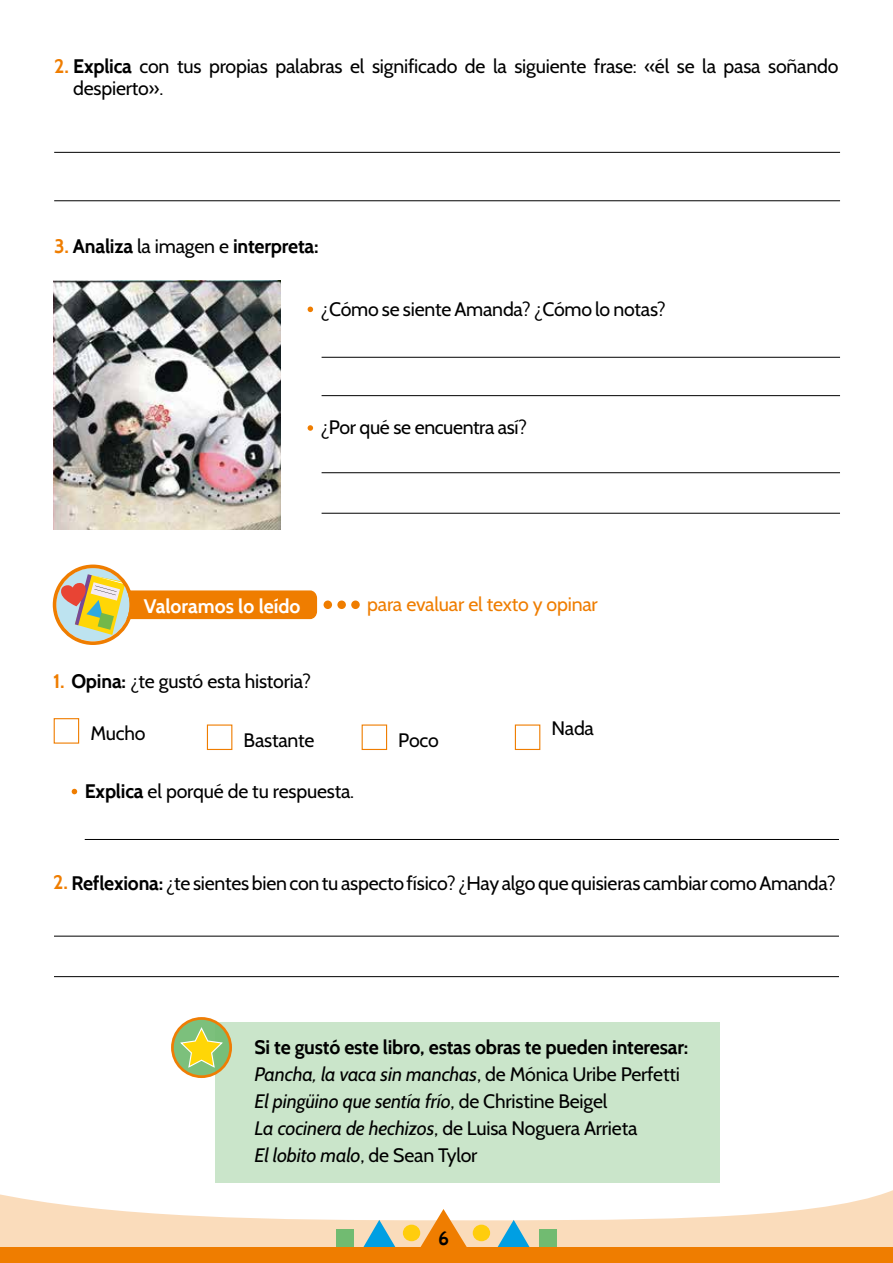
<style>
.page{position:relative;width:893px;height:1263px;background:#fff}
.page>*{position:absolute;margin:0;border:0;box-sizing:border-box;transform-origin:0 0}
.t1{font:19.5px/22.5px "Cabin";letter-spacing:-.01em;color:#000}
.t2{font:italic 19.5px/27px "Cabin";letter-spacing:-.01em;color:#000}
.t3{font:700 19.5px "Cabin";letter-spacing:-.01em;color:#000}
.t4{font:19.5px "Cabin";letter-spacing:-.01em;color:#ef7d00}
.t5{font:700 19.5px "Cabin";color:#fff}
.s1{font-weight:700;color:#ef7d00}
.s2{font-weight:700}
.s3{color:#ef7d00}
.s4{font-weight:400}
.s5{font-weight:700;font-style:normal}
.s6{font-style:normal}
</style>
<div class="page">
<svg style="left:0;top:1190px;width:893px;height:57px;fill:#fadcbb"></svg>
<div style="left:403px;top:1224px;width:17px;height:17px;background:#ffcd0d;border-radius:50%"></div>
<svg style="left:363px;top:1220px;width:33px;height:27px"></svg>
<div style="left:336px;top:1229px;width:18px;height:19px;background:#71bb71"></div>
<div style="left:473px;top:1224px;width:17px;height:17px;background:#ffcd0d;border-radius:50%"></div>
<svg style="left:497px;top:1220px;width:33px;height:27px"></svg>
<div style="left:539px;top:1229px;width:18px;height:19px;background:#71bb71"></div>
<div style="left:0;top:1247px;width:893px;height:16px;background:#ef7d00"></div>
<svg style="left:411px;top:1209px;width:65px;height:38px"></svg>
<div style="left:215px;top:1022px;width:505px;height:161px;background:#cae5ca"></div>
<svg style="left:171px;top:1017px;width:61px;height:61px"></svg>
<div style="left:118px;top:590px;width:199px;height:29px;background:#ef7d00;border-radius:7px"></div>
<div style="left:324px;top:600px;width:8px;height:9px;background:#ef7d00;border-radius:50%"></div>
<div style="left:337px;top:600px;width:9px;height:9px;background:#ef7d00;border-radius:50%"></div>
<svg style="left:351px;top:600px;width:9px;height:9px"></svg>
<svg style="left:53px;top:564px;width:80px;height:81px"></svg>
<div style="left:54px;top:718px;width:25px;height:26px;border:1px solid #ef7d00"></div>
<div style="left:362px;top:724px;width:25px;height:26px;border:1px solid #ef7d00"></div>
<div style="left:207px;top:724px;width:25px;height:26px;border:1px solid #ef7d00"></div>
<div style="left:515px;top:724px;width:25px;height:26px;border:1px solid #ef7d00"></div>
<img style="left:54px;top:281px;width:227px;height:248px">
<svg style="left:72px;top:789px;width:5px;height:5px"></svg>
<hr style="left:85px;top:839px;width:754px;height:1px;background:#000">
<hr style="left:54px;top:936px;width:785px;height:1px;background:#000">
<hr style="left:54px;top:976px;width:785px;height:1px;background:#000">
<svg style="left:308px;top:307px;width:5px;height:5px"></svg>
<svg style="left:308px;top:425px;width:5px;height:6px"></svg>
<hr style="left:322px;top:357px;width:518px;height:1px;background:#000">
<hr style="left:322px;top:472px;width:518px;height:1px;background:#000">
<hr style="left:322px;top:395px;width:518px;height:1px;background:#000">
<hr style="left:322px;top:513px;width:518px;height:1px;background:#000">
<hr style="left:54px;top:152px;width:786px;height:1px;background:#000">
<hr style="left:54px;top:200px;width:786px;height:1px;background:#000">
<p class="t1" style="left:73px;top:55px;width:767px;text-indent:-19px"><span class="s1">2.</span> <span class="s2">Explica</span> con tus propias palabras el significado de la siguiente frase: «él se la pasa soñando despierto».</p>
<p class="t3" style="left:54px;top:234px;width:266px"><span class="s3">3.</span> Analiza <span class="s4">la imagen e</span> interpreta:</p>
<p class="t1" style="left:321px;top:297px;width:347px">¿Cómo se siente Amanda? ¿Cómo lo notas?</p>
<p class="t1" style="left:321px;top:416px;width:208px">¿Por qué se encuentra así?</p>
<p class="t5" style="left:144px;top:595px;width:158px">Valoramos lo leído</p>
<p class="t4" style="left:367px;top:592px;width:232px">para evaluar el texto y opinar</p>
<p class="t1" style="left:53px;top:670px;width:259px"><span class="s1">1.</span> <span class="s2">Opina:</span> ¿te gustó esta historia?</p>
<p class="t1" style="left:90px;top:722px;width:57px">Mucho</p>
<p class="t1" style="left:244px;top:728px;width:72px">Bastante</p>
<p class="t1" style="left:398px;top:728px;width:42px">Poco</p>
<p class="t1" style="left:85px;top:780px;width:271px"><span class="s2">Explica</span> el porqué de tu respuesta.</p>
<p class="t1" style="left:551px;top:717px;width:44px">Nada</p>
<p class="t1" style="left:53px;top:871px;width:784px"><span class="s1">2.</span> <span class="s2">Reflexiona:</span> ¿te sientes bien con tu aspecto físico? ¿Hay algo que quisieras cambiar como Amanda?</p>
<p class="t2" style="left:254px;top:1034px;width:435px"><span class="s5">Si te gustó este libro, estas obras te pueden interesar:<br></span>Pancha, la vaca sin manchas<span class="s6">, de Mónica Uribe Perfetti </span>El pingüino que sentía frío<span class="s6">, de Christine Beigel<br></span>La cocinera de hechizos<span class="s6">, de Luisa Noguera Arrieta<br></span>El lobito malo<span class="s6">, de Sean Tylor</span></p>
<p class="t3" style="left:438px;top:1226px;width:12px">6</p>
</div>
